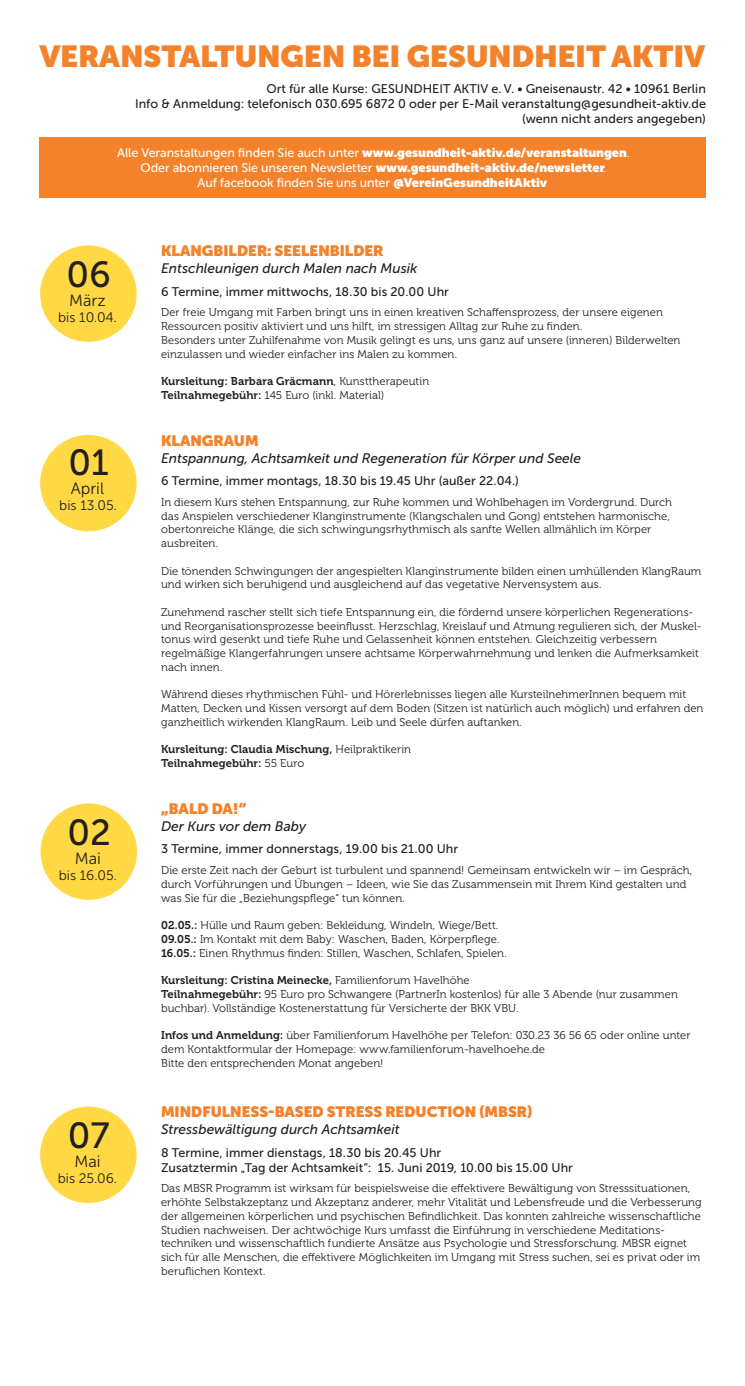
<style>
.page{position:relative;width:745px;height:1386px;background:#fff}
.page>*{position:absolute;margin:0;border:0;box-sizing:border-box;transform-origin:0 0}
.t1{font:36.25px "Museo Sans 500";color:#231f20}
.t2{font:900 30.25px "Museo Sans Display";letter-spacing:.005em;color:#f4822b}
.t3{font:16.25px "Museo Sans 300";color:#231f20}
.t4{font:900 15px "Museo Sans Display";color:#f4822b}
.t5{font:italic 13.75px "Museo Sans 500";color:#231f20}
.t6{font:13.75px "Museo Sans 300";color:#231f20}
.t7{font:12.5px/15px "Museo Sans 500";letter-spacing:.005em;color:#231f20;text-align:right}
.t8{font:12.5px/15px "Museo Sans 500";letter-spacing:-.005em;color:#fff;text-align:center}
.t9{font:900 12.5px "Museo Sans Display";color:#fff}
.t10{font:11.25px/13.8px "Museo 300";letter-spacing:.005em;color:#231f20}
.t11{font:11.25px/13.8px "Museo 700";letter-spacing:.005em;color:#231f20}
.s1{font-family:"Museo Sans 500";font-weight:400}
.s2{font-family:"Museo 300";font-weight:400}
.s3{font-family:"Museo Sans Display";font-weight:900}
.s4{font-family:"Museo 300"}
.s5{font-family:"Museo 700"}
</style>
<div class="page">
<div style="left:40px;top:245px;width:97px;height:97px;background:#ffd844;border-radius:50%"></div>
<div style="left:40px;top:435px;width:97px;height:96px;background:#ffd844;border-radius:50%"></div>
<div style="left:40px;top:803px;width:97px;height:97px;background:#ffd844;border-radius:50%"></div>
<div style="left:40px;top:1106px;width:97px;height:97px;background:#ffd844;border-radius:50%"></div>
<div style="left:39px;top:137px;width:666px;height:61px;background:#f4822b"></div>
<h2 class="t2" style="left:39px;top:39px;width:666px">VERANSTALTUNGEN BEI GESUNDHEIT AKTIV</h2>
<p class="t7" style="left:135px;top:81px;width:572px">Ort für alle Kurse: GESUNDHEIT AKTIV e. V. • Gneisenaustr. 42 • 10961 Berlin<br>Info &amp; Anmeldung: telefonisch 030.695 6872 0 oder per E-Mail veranstaltung@gesundheit-aktiv.de (wenn nicht anders angegeben)</p>
<p class="t9" style="left:117px;top:146px;width:513px"><span class="s1">Alle Veranstaltungen finden Sie auch unter</span> www.gesundheit-aktiv.de/veranstaltungen<span class="s2">.</span></p>
<p class="t8" style="left:140px;top:161px;width:467px">Oder abonnieren Sie unseren Newsletter <span class="s3">www.gesundheit-aktiv.de/newsletter</span><span class="s4">.<br></span>Auf facebook finden Sie uns unter <span class="s3">@VereinGesundheitAktiv</span></p>
<h1 class="t1" style="left:66px;top:254px;width:46px">06</h1>
<h3 class="t3" style="left:69px;top:291px;width:38px">März</h3>
<p class="t6" style="left:58px;top:310px;width:60px">bis 10.04.</p>
<h1 class="t1" style="left:68px;top:442px;width:42px">01</h1>
<h3 class="t3" style="left:71px;top:479px;width:35px">April</h3>
<p class="t6" style="left:59px;top:498px;width:59px">bis 13.05.</p>
<h1 class="t1" style="left:67px;top:812px;width:45px">02</h1>
<h3 class="t3" style="left:75px;top:849px;width:28px">Mai</h3>
<p class="t6" style="left:59px;top:868px;width:60px">bis 16.05.</p>
<h1 class="t1" style="left:68px;top:1115px;width:43px">07</h1>
<h3 class="t3" style="left:74px;top:1152px;width:28px">Mai</h3>
<p class="t6" style="left:58px;top:1171px;width:61px">bis 25.06.</p>
<h3 class="t4" style="left:161px;top:242px;width:224px">KLANGBILDER: SEELENBILDER</h3>
<p class="t5" style="left:161px;top:261px;width:258px">Entschleunigen durch Malen nach Musik</p>
<p class="t7" style="left:161px;top:284px;width:289px">6 Termine, immer mittwochs, 18.30 bis 20.00 Uhr</p>
<p class="t10" style="left:161px;top:306px;width:520px">Der freie Umgang mit Farben bringt uns in einen kreativen Schaffensprozess, der unsere eigenen Ressourcen positiv aktiviert und uns hilft, im stressigen Alltag zur Ruhe zu finden.<br>Besonders unter Zuhilfenahme von Musik gelingt es uns, uns ganz auf unsere (inneren) Bilderwelten einzulassen und wieder einfacher ins Malen zu kommen.</p>
<p class="t11" style="left:161px;top:374px;width:269px">Kursleitung: Barbara Gräcmann<span class="s4">, Kunsttherapeutin</span></p>
<p class="t10" style="left:161px;top:388px;width:224px"><span class="s5">Teilnahmegebühr:</span> 145 Euro (inkl. Material)</p>
<h3 class="t4" style="left:161px;top:432px;width:99px">KLANGRAUM</h3>
<p class="t5" style="left:161px;top:451px;width:421px">Entspannung, Achtsamkeit und Regeneration für Körper und Seele</p>
<p class="t7" style="left:161px;top:473px;width:359px">6 Termine, immer montags, 18.30 bis 19.45 Uhr (außer 22.04.)</p>
<p class="t10" style="left:161px;top:495px;width:512px">In diesem Kurs stehen Entspannung, zur Ruhe kommen und Wohlbehagen im Vordergrund. Durch das Anspielen verschiedener Klanginstrumente (Klangschalen und Gong) entstehen harmonische, obertonreiche Klänge, die sich schwingungsrhythmisch als sanfte Wellen allmählich im Körper ausbreiten.</p>
<p class="t10" style="left:161px;top:564px;width:541px">Die tönenden Schwingungen der angespielten Klanginstrumente bilden einen umhüllenden KlangRaum und wirken sich beruhigend und ausgleichend auf das vegetative Nervensystem aus.</p>
<p class="t10" style="left:161px;top:605px;width:541px">Zunehmend rascher stellt sich tiefe Entspannung ein, die fördernd unsere körperlichen Regenerations&shy;und Reorganisationsprozesse beeinflusst. Herzschlag, Kreislauf und Atmung regulieren sich, der Muskel&shy;tonus wird gesenkt und tiefe Ruhe und Gelassenheit können entstehen. Gleichzeitig verbessern regelmäßige Klangerfahrungen unsere achtsame Körperwahrnehmung und lenken die Aufmerksamkeit nach innen.</p>
<p class="t10" style="left:161px;top:688px;width:543px">Während dieses rhythmischen Fühl- und Hörerlebnisses liegen alle KursteilnehmerInnen bequem mit<br>Matten, Decken und Kissen versorgt auf dem Boden (Sitzen ist natürlich auch möglich) und erfahren den ganzheitlich wirkenden KlangRaum. Leib und Seele dürfen auftanken.</p>
<p class="t11" style="left:161px;top:743px;width:251px">Kursleitung: Claudia Mischung, <span class="s4">Heilpraktikerin<br></span>Teilnahmegebühr: <span class="s4">55 Euro</span></p>
<h3 class="t4" style="left:161px;top:800px;width:87px">„BALD DA!“</h3>
<p class="t5" style="left:161px;top:819px;width:146px">Der Kurs vor dem Baby</p>
<p class="t7" style="left:161px;top:841px;width:298px">3 Termine, immer donnerstags, 19.00 bis 21.00 Uhr</p>
<p class="t10" style="left:161px;top:863px;width:532px">Die erste Zeit nach der Geburt ist turbulent und spannend! Gemeinsam entwickeln wir – im Gespräch, durch Vorführungen und Übungen – Ideen, wie Sie das Zusammensein mit Ihrem Kind gestalten und was Sie für die „Beziehungspflege“ tun können.</p>
<p class="t10" style="left:161px;top:918px;width:347px"><span class="s5">02.05.:</span> Hülle und Raum geben: Bekleidung, Windeln, Wiege/Bett.<br><span class="s5">09.05.:</span> Im Kontakt mit dem Baby: Waschen, Baden, Körperpflege.<br><span class="s5">16.05.:</span> Einen Rhythmus finden: Stillen, Waschen, Schlafen, Spielen.</p>
<p class="t11" style="left:161px;top:973px;width:310px">Kursleitung: Cristina Meinecke, <span class="s4">Familienforum Havelhöhe</span></p>
<p class="t10" style="left:161px;top:987px;width:518px"><span class="s5">Teilnahmegebühr:</span> 95 Euro pro Schwangere (PartnerIn kostenlos) für alle 3 Abende (nur zusammen buchbar). Vollständige Kostenerstattung für Versicherte der BKK VBU.</p>
<p class="t10" style="left:161px;top:1028px;width:530px"><span class="s5">Infos und Anmeldung:</span> über Familienforum Havelhöhe per Telefon: 030.23 36 56 65 oder online unter dem Kontaktformular der Homepage: www.familienforum-havelhoehe.de<br>Bitte den entsprechenden Monat angeben!</p>
<h3 class="t4" style="left:161px;top:1103px;width:372px">MINDFULNESS-BASED STRESS REDUCTION (MBSR)</h3>
<p class="t5" style="left:161px;top:1122px;width:240px">Stressbewältigung durch Achtsamkeit</p>
<p class="t7" style="left:161px;top:1144px;width:413px;text-align:left">8 Termine, immer dienstags, 18.30 bis 20.45 Uhr<br>Zusatztermin „Tag der Achtsamkeit“: 15. Juni 2019, 10.00 bis 15.00 Uhr</p>
<p class="t10" style="left:161px;top:1181px;width:542px">Das MBSR Programm ist wirksam für beispielsweise die effektivere Bewältigung von Stresssituationen, erhöhte Selbstakzeptanz und Akzeptanz anderer, mehr Vitalität und Lebensfreude und die Verbesserung der allgemeinen körperlichen und psychischen Befindlichkeit. Das konnten zahlreiche wissenschaftliche Studien nachweisen. Der achtwöchige Kurs umfasst die Einführung in verschiedene Meditations&shy;techniken und wissenschaftlich fundierte Ansätze aus Psychologie und Stressforschung. MBSR eignet sich für alle Menschen, die effektivere Möglichkeiten im Umgang mit Stress suchen, sei es privat oder im beruf-lichen Kontext.</p>
</div>
